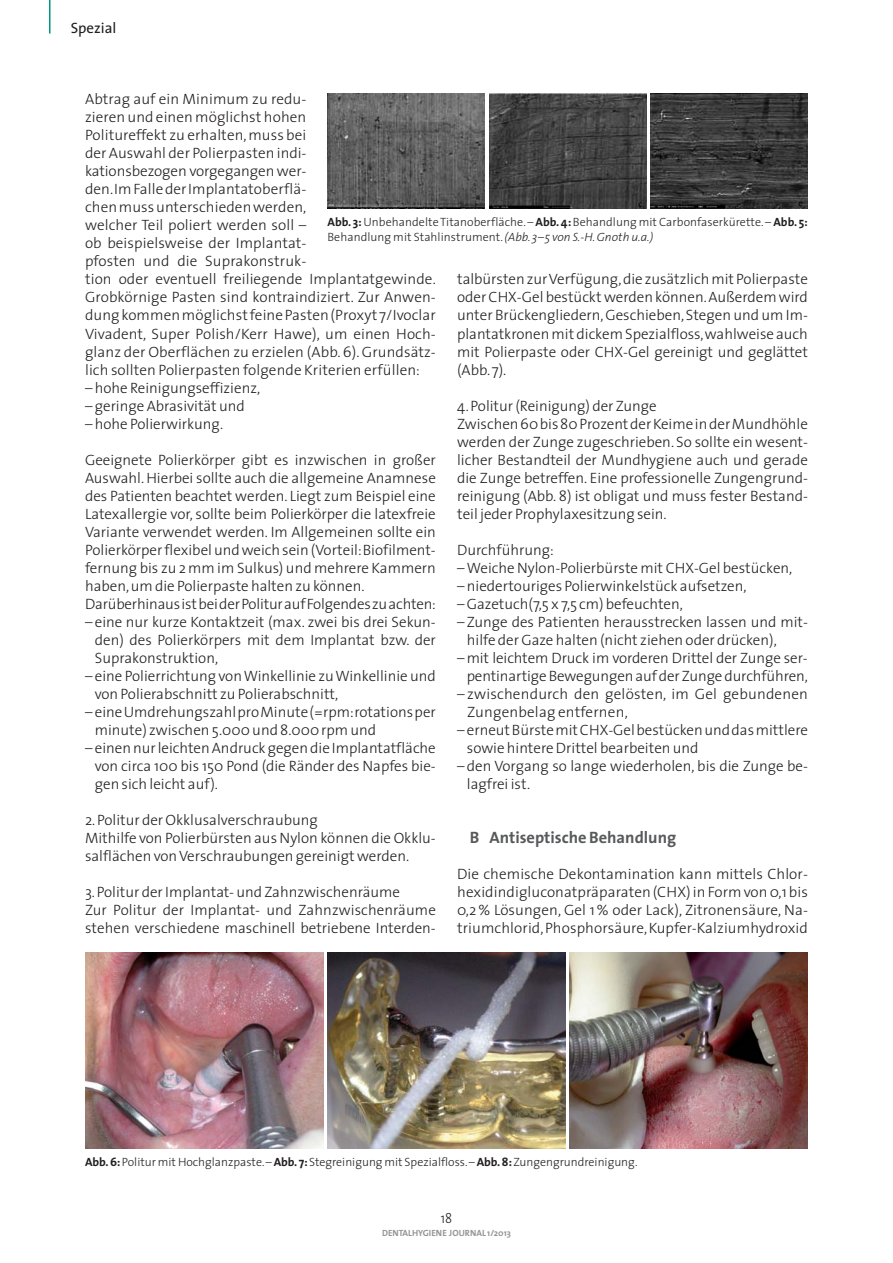
<style>
.page{position:relative;width:893px;height:1263px;background:#fff}
.page>*{position:absolute;margin:0;border:0;box-sizing:border-box;transform-origin:0 0}
.t1{font:700 16.5px "The Sans";color:#58595b}
.t2{font:300 15px/18px "The Sans";color:#231f20}
.t3{font:15px "The Sans";color:#231f20}
.t4{font:300 14.25px "The Sans";color:#231f20;scale:.9 1}
.t5{font:300 12px/15px "The Sans";letter-spacing:.005em;color:#231f20}
.t6{font:700 9px "The Sans";color:#939598}
.s1{font-weight:700}
.s2{font-style:italic}
</style>
<div class="page">
<hr style="left:49px;top:0;width:2px;height:34px;background:#009780">
<img style="left:327px;top:94px;width:158px;height:114px">
<img style="left:489px;top:94px;width:157px;height:114px">
<img style="left:651px;top:94px;width:157px;height:114px">
<img style="left:85px;top:953px;width:238px;height:195px">
<img style="left:570px;top:953px;width:238px;height:195px">
<img style="left:327px;top:953px;width:239px;height:195px">
<p class="t3" style="left:71px;top:23px;width:47px">Spezial</p>
<p class="t2" style="left:85px;top:92px;width:352px">Abtrag auf ein Minimum zu redu-<br>zieren und einen möglichst hohen<br>Politureffekt zu erhalten, muss bei<br>der Auswahl der Polierpasten indi-<br>kationsbezogen vorgegangen wer -<br>den. Im Falle der Implantatoberflä-<br>chen muss unterschieden werden,<br>welcher Teil poliert werden soll –<br>ob beispielsweise der Implantat-<br>pfosten und die Suprakonstruk-<br>tion oder eventuell freiliegende Implantatgewinde.<br>Grobkörnige Pasten sind kontraindiziert. Zur Anwen&shy;dung kommen möglichst feine Pasten (Proxyt 7/Ivoclar Vivadent, Super Polish/Kerr Hawe), um einen Hoch&shy;glanz der Oberflächen zu erzielen (Abb. 6). Grundsätz&shy;lich sollten Polierpasten folgende Kriterien erfüllen:</p>
<p class="t2" style="left:85px;top:380px;width:177px">– hohe Reinigungseffizienz,</p>
<p class="t2" style="left:85px;top:398px;width:161px">– geringe Abrasivität und</p>
<p class="t2" style="left:85px;top:416px;width:140px">– hohe Polierwirkung.</p>
<p class="t2" style="left:85px;top:452px;width:352px">Geeignete Polierkörper gibt es inzwischen in großer Auswahl. Hierbei sollte auch die allgemeine Anamnese des Patienten beachtet werden. Liegt zum Beispiel eine Latexallergie vor, sollte beim Polierkörper die latexfreie Variante verwendet werden. Im Allgemeinen sollte ein Polierkörper flexibel und weich sein (Vorteil: Biofilment&shy;fernung bis zu 2 mm im Sulkus) und mehrere Kammern haben, um die Polierpaste halten zu können.<br>Darüberhinaus ist bei der Politur auf Folgendes zu achten:</p>
<p class="t2" style="left:95px;top:614px;width:343px;text-align:justify;text-indent:-10px">– eine nur kurze Kontaktzeit (max. zwei bis drei Sekun&shy;den) des Polierkörpers mit dem Implantat bzw. der Suprakonstruktion,</p>
<p class="t2" style="left:95px;top:668px;width:343px;text-indent:-10px">– eine Polierrichtung von Winkellinie zu Winkellinie und von Polierabschnitt zu Polierabschnitt,</p>
<p class="t2" style="left:95px;top:704px;width:343px;text-indent:-10px">– eine Umdrehungszahl pro Minute (=rpm: rotations per minute) zwischen 5.000 und 8.000 rpm und</p>
<p class="t2" style="left:95px;top:740px;width:343px;text-align:justify;text-indent:-10px">– einen nur leichten Andruck gegen die Implantatfläche von circa 100 bis 150 Pond (die Ränder des Napfes bie&shy;gen sich leicht auf).</p>
<p class="t2" style="left:85px;top:812px;width:352px">2. Politur der Okklusalverschraubung<br>Mithilfe von Polierbürsten aus Nylon können die Okklu&shy;salflächen von Verschraubungen gereinigt werden.</p>
<p class="t2" style="left:85px;top:884px;width:352px">3. Politur der Implantat- und Zahnzwischenräume<br>Zur Politur der Implantat- und Zahnzwischenräume stehen verschiedene maschinell betriebene Interden-</p>
<p class="t5" style="left:327px;top:216px;width:482px"><span class="s1">Abb. 3:</span> Unbehandelte Titanoberfläche. – <span class="s1">Abb. 4:</span> Behandlung mit Carbonfaserkürette. – <span class="s1">Abb. 5:<br></span>Behandlung mit Stahlinstrument. <span class="s2">(Abb. 3–5 von S.-H. Gnoth u.a.)</span></p>
<p class="t2" style="left:457px;top:272px;width:352px;text-align:justify">talbürsten zur Verfügung, die zusätzlich mit Polierpaste oder CHX-Gel bestückt werden können. Außerdem wird unter Brückengliedern, Geschieben, Stegen und um Im&shy;plantatkronen mit dickem Spezialfloss, wahlweise auch mit Polierpaste oder CHX-Gel gereinigt und geglättet (Abb. 7).</p>
<p class="t2" style="left:457px;top:398px;width:352px">4. Politur (Reinigung) der Zunge<br>Zwischen 60 bis 80 Prozent der Keime in der Mundhöhle werden der Zunge zugeschrieben. So sollte ein wesent&shy;licher Bestandteil der Mundhygiene auch und gerade die Zunge betreffen. Eine professionelle Zungengrund&shy;reinigung (Abb. 8) ist obligat und muss fester Bestand&shy;teil jeder Prophylaxesitzung sein.</p>
<p class="t2" style="left:457px;top:542px;width:98px">Durchführung:</p>
<p class="t2" style="left:457px;top:560px;width:337px">– Weiche Nylon-Polierbürste mit CHX-Gel bestücken,</p>
<p class="t2" style="left:457px;top:578px;width:291px">– niedertouriges Polierwinkelstück aufsetzen,</p>
<p class="t2" style="left:457px;top:596px;width:227px">– Gazetuch(7,5 x 7,5 cm) befeuchten,</p>
<p class="t2" style="left:467px;top:614px;width:343px;text-indent:-10px">– Zunge des Patienten herausstrecken lassen und mit&shy;hilfe der Gaze halten (nicht ziehen oder drücken),</p>
<p class="t2" style="left:457px;top:650px;width:352px;text-align:right">– mit leichtem Druck im vorderen Drittel der Zunge ser&shy;pentinartige Bewegungen auf der Zunge durchführen,</p>
<p class="t2" style="left:467px;top:686px;width:342px;text-indent:-10px">– zwischendurch den gelösten, im Gel gebundenen<br>Zungenbelag entfernen,</p>
<p class="t2" style="left:467px;top:722px;width:343px;text-indent:-10px">– erneut Bürste mit CHX-Gel bestücken und das mittlere sowie hintere Drittel bearbeiten und</p>
<p class="t2" style="left:467px;top:758px;width:343px;text-indent:-10px">– den Vorgang so lange wiederholen, bis die Zunge be&shy;lagfrei ist.</p>
<p class="t1" style="left:470px;top:829px;width:208px">B Antiseptische Behandlung</p>
<p class="t2" style="left:457px;top:866px;width:352px;text-align:justify">Die chemische Dekontamination kann mittels Chlor - hexidindigluconatpräparaten (CHX) in Form von 0,1 bis 0,2 % Lösungen, Gel 1 % oder Lack), Zitronensäure, Na&shy;triumchlorid, Phosphorsäure, Kupfer-Kalziumhydroxid</p>
<p class="t5" style="left:85px;top:1156px;width:554px"><span class="s1">Abb. 6:</span> Politur mit Hochglanzpaste. –<span class="s1">Abb. 7:</span> Stegreinigung mit Spezialfloss. –<span class="s1">Abb. 8:</span> Zungengrundreinigung.</p>
<p class="t4" style="left:441px;top:1212px;width:14px">18</p>
<p class="t6" style="left:382px;top:1228px;width:130px">DENTALHYGIENE JOURNAL 1/2013</p>
</div>
